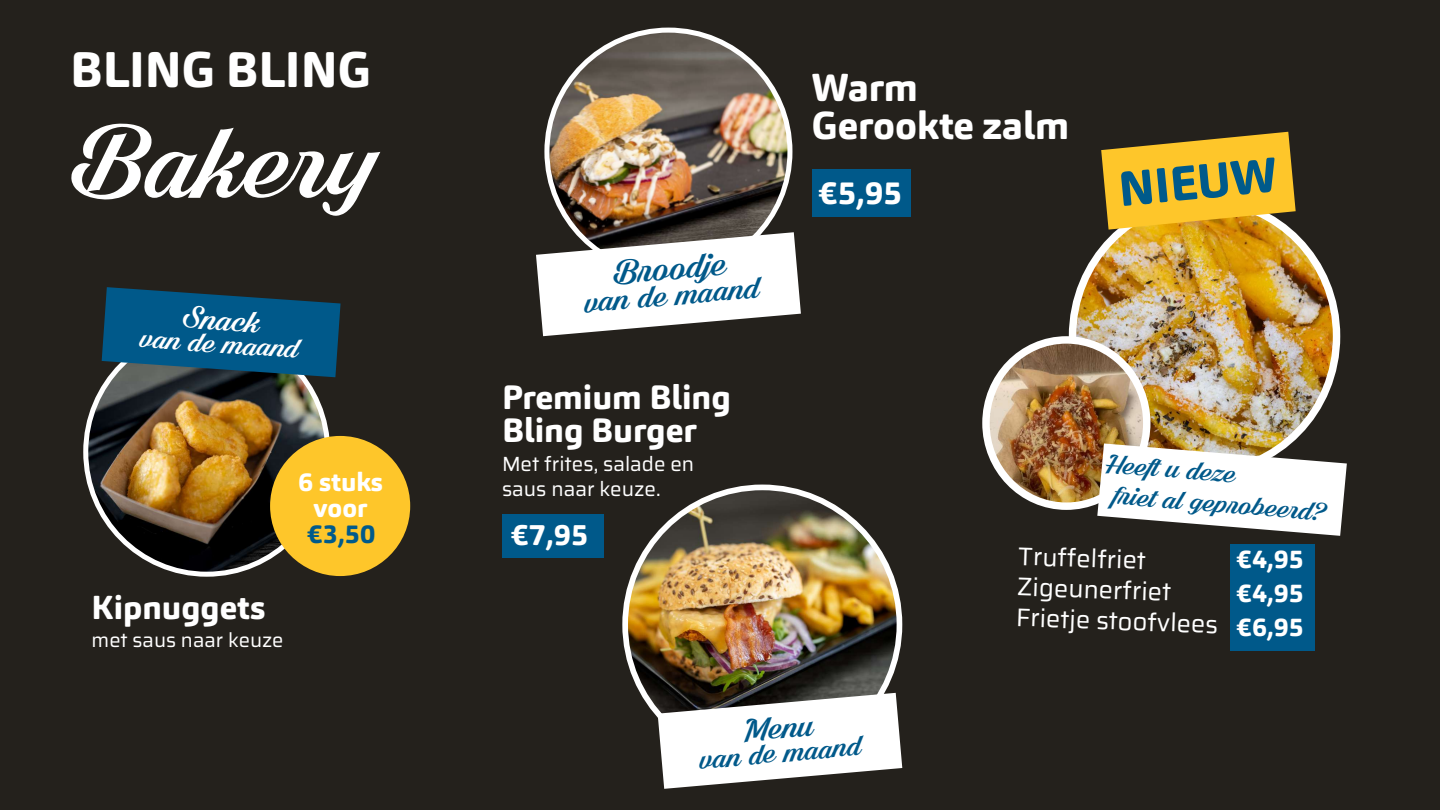
<style>
.page{position:relative;width:1440px;height:810px;background:#24211c}
.page>*{position:absolute;margin:0;border:0;box-sizing:border-box;transform-origin:0 0}
.t1{font:800 49.35px "Carnas";color:#fff}
.t2{font:800 48.07px "Carnas";color:#005a8b}
.t3{font:800 38.47px/37.7px "Carnas";color:#fff}
.t4{font:38.17px "Shaded Larch PERSONALUSEONLY";color:#00598a}
.t5{font:35.25px "Shaded Larch PERSONALUSEONLY";color:#00598a}
.t6{font:34.5px "Shaded Larch PERSONALUSEONLY";color:#fff}
.t7{font:34.35px "Shaded Larch PERSONALUSEONLY";color:#00598a}
.t8{font:800 33.45px "Carnas";color:#fff}
.t9{font:800 32.78px "Carnas";color:#fff}
.t10{font:800 31.8px "Carnas";color:#fff}
.t11{font:31.72px "Shaded Larch PERSONALUSEONLY";color:#00598a}
.t12{font:31.05px "Shaded Larch PERSONALUSEONLY";color:#fff}
.t13{font:29.78px/31.1px "Shaded Larch PERSONALUSEONLY";color:#00598a}
.t14{font:800 29.33px "Carnas";color:#fff}
.t15{font:800 25.8px/26.1px "Carnas";color:#fff;text-align:center}
.t16{font:800 25.8px "Carnas";color:#005a8b}
.t17{font:25.5px/30.6px "Saira";color:#fff}
.t18{font:800 25.5px/34px "Carnas";color:#fff;text-align:justify}
.t19{font:20.55px/24.7px "Saira";color:#fff}
.t20{font:20.17px "Saira";color:#fff}
</style>
<div class="page">
<svg style="left:71px;top:123px;width:309px;height:93px"></svg>
<img style="left:547px;top:30px;width:243px;height:243px;border-radius:122px">
<svg style="left:536px;top:232px;width:265px;height:104px"></svg>
<div style="left:812px;top:169px;width:99px;height:48px;background:#00598a"></div>
<img style="left:625px;top:487px;width:274px;height:231px">
<svg style="left:658px;top:693px;width:244px;height:96px"></svg>
<div style="left:502px;top:514px;width:102px;height:44px;background:#00598a"></div>
<img style="left:86px;top:358px;width:242px;height:216px">
<svg style="left:102px;top:287px;width:239px;height:90px"></svg>
<div style="left:270px;top:436px;width:140px;height:140px;background:#fec62a;border-radius:50%"></div>
<div style="left:1230px;top:544px;width:85px;height:106px;background:#00598a"></div>
<img style="left:1073px;top:230px;width:264px;height:213px">
<svg style="left:1101px;top:132px;width:195px;height:98px"></svg>
<img style="left:986px;top:340px;width:161px;height:166px">
<div style="left:982px;top:336px;width:168px;height:174px;border:7px solid #fff;border-radius:50%"></div>
<svg style="left:1097px;top:443px;width:250px;height:93px"></svg>
<h1 class="t1" style="left:70px;top:38px;width:302px">BLING BLING</h1>
<h3 class="t6" style="left:184px;top:297px;width:79px;rotate:4deg">Snack</h3>
<p class="t12" style="left:142px;top:320px;width:160px;rotate:4deg">van de maand</p>
<p class="t15" style="left:298px;top:469px;width:86px">6 stuks voor</p>
<p class="t16" style="left:306px;top:518px;width:71px">€3,50</p>
<p class="t9" style="left:92px;top:586px;width:175px">Kipnuggets</p>
<p class="t20" style="left:92px;top:624px;width:193px">met saus naar keuze</p>
<h3 class="t4" style="left:611px;top:251px;width:115px;rotate:-5deg">Broodje</h3>
<h3 class="t7" style="left:583px;top:282px;width:177px;rotate:-5deg">van de maand</h3>
<h3 class="t8" style="left:502px;top:376px;width:231px">Premium Bling</h3>
<h3 class="t8" style="left:502px;top:409px;width:197px">Bling Burger</h3>
<p class="t19" style="left:502px;top:452px;width:194px">Met frites, salade en saus naar keuze.</p>
<p class="t14" style="left:510px;top:516px;width:80px">€7,95</p>
<h3 class="t3" style="left:812px;top:69px;width:259px">Warm<br>Gerookte zalm</h3>
<p class="t10" style="left:817px;top:172px;width:87px">€5,95</p>
<h2 class="t2" style="left:1116px;top:158px;width:160px;rotate:-5deg">NIEUW</h2>
<p class="t13" style="left:1116px;top:450px;width:214px;text-indent:-10px;rotate:4deg">Heeft u deze<br>friet al geprobeerd?</p>
<p class="t17" style="left:1019px;top:540px;width:204px;rotate:2deg">Truff elfriet<br>Zigeunerfriet<br>Frietje stoofvlees</p>
<p class="t18" style="left:1235px;top:542px;width:70px">€4,95 €4,95 €6,95</p>
<h3 class="t5" style="left:741px;top:711px;width:72px;rotate:-5deg">Menu</h3>
<p class="t11" style="left:698px;top:741px;width:163px;rotate:-5deg">van de maand</p>
</div>
